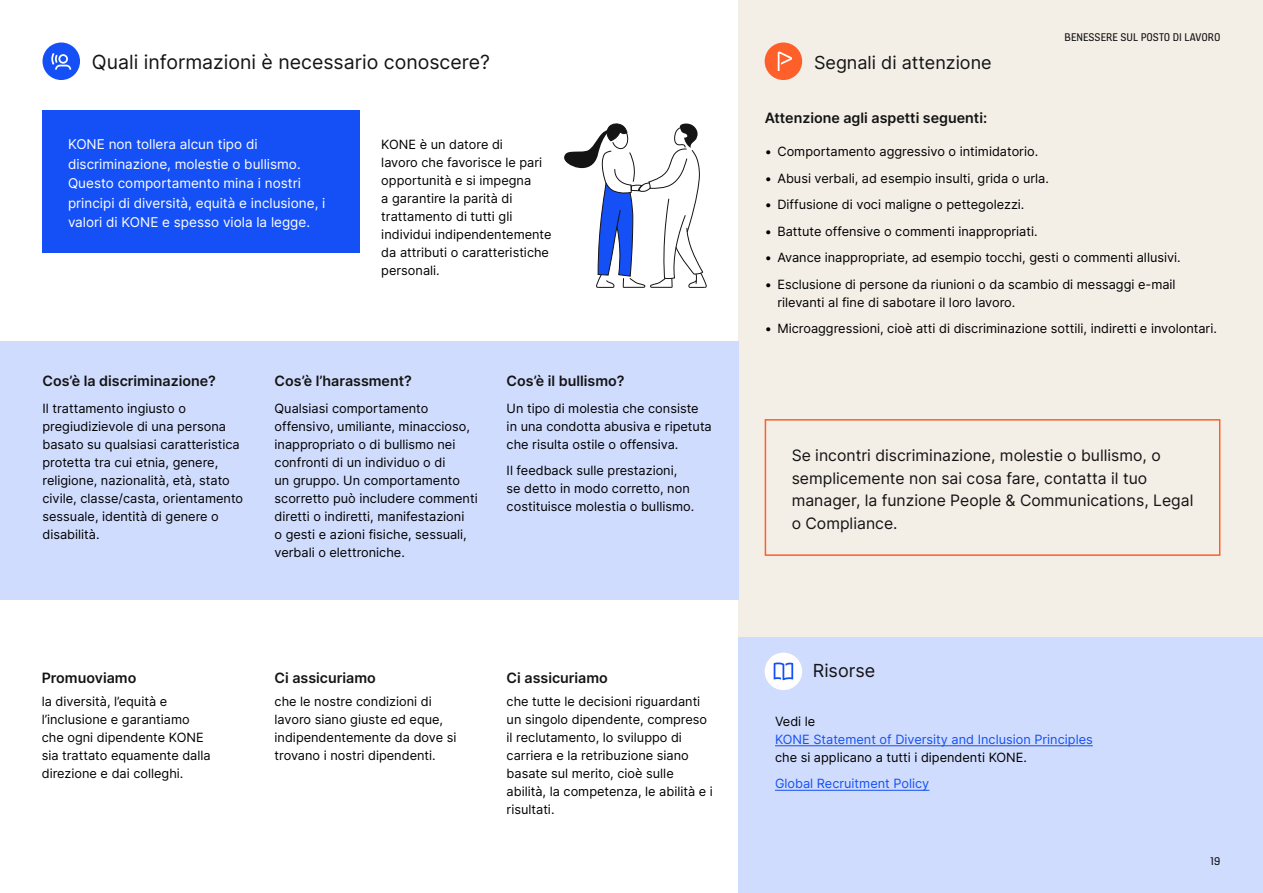
<style>
.page{position:relative;width:1263px;height:893px;background:#fff}
.page>*{position:absolute;margin:0;border:0;box-sizing:border-box;transform-origin:0 0}
.t1{font:19.5px "Inter";color:#141414}
.t2{font:18px "Inter";color:#141414}
.t3{font:15.75px/22.5px "Inter";color:#141414}
.t4{font:600 14.25px "Inter";color:#141414}
.t5{font:13.5px/19.5px "Inter";color:#fff}
.t6{font:12.75px/18px "Inter";color:#000}
.t7{font:12.75px "Inter";color:#1450f5}
.t8{font:12px "KONE Information";color:#141414}
</style>
<div class="page">
<div style="left:738px;top:0;width:525px;height:893px;background:#f3eee6"></div>
<div style="left:0;top:341px;width:738px;height:259px;background:#d0dcfd"></div>
<div style="left:738px;top:637px;width:525px;height:256px;background:#d0dcfd"></div>
<div style="left:43px;top:43px;width:37px;height:37px;background:#1450f5;border-radius:50%"></div>
<svg style="left:51px;top:53px;width:20px;height:17px"></svg>
<div style="left:765px;top:43px;width:37px;height:37px;background:#ff5f28;border-radius:50%"></div>
<svg style="left:778px;top:52px;width:14px;height:19px"></svg>
<div style="left:765px;top:653px;width:37px;height:37px;background:#fff;border-radius:50%"></div>
<svg style="left:774px;top:662px;width:19px;height:18px"></svg>
<svg style="left:564px;top:123px;width:143px;height:165px"></svg>
<hr style="left:775px;top:745px;width:318px;height:1px;background:#1450f5">
<hr style="left:775px;top:790px;width:154px;height:1px;background:#1450f5">
<div style="left:765px;top:419px;width:455px;height:137px;border:2px solid #ff5f28"></div>
<div style="left:43px;top:111px;width:317px;height:142px;background:#1450f5"></div>
<h1 class="t1" style="left:92px;top:48px;width:400px">Quali informazioni è necessario conoscere?</h1>
<h2 class="t2" style="left:814px;top:50px;width:179px">Segnali di attenzione</h2>
<p class="t4" style="left:765px;top:108px;width:224px">Attenzione agli aspetti seguenti:</p>
<p class="t8" style="left:1065px;top:29px;width:157px">BENESSERE SUL POSTO DI LAVORO</p>
<p class="t5" style="left:68px;top:134px;width:259px">KONE non tollera alcun tipo di discriminazione, molestie o bullismo.<br>Questo comportamento mina i nostri principi di diversità, equità e inclusione, i valori di KONE e spesso viola la legge.</p>
<p class="t6" style="left:381px;top:135px;width:172px">KONE è un datore di<br>lavoro che favorisce le pari opportunità e si impegna<br>a garantire la parità di trattamento di tutti gli individui indipendentemente da attributi o caratteristiche personali.</p>
<p class="t4" style="left:43px;top:371px;width:175px">Cos’è la discriminazione?</p>
<p class="t6" style="left:43px;top:399px;width:202px">Il trattamento ingiusto o pregiudizievole di una persona basato su qualsiasi caratteristica protetta tra cui etnia, genere, religione, nazionalità, età, stato civile, classe/casta, orientamento sessuale, identità di genere o disabilità.</p>
<p class="t4" style="left:275px;top:371px;width:139px">Cos’è l’harassment?</p>
<p class="t6" style="left:275px;top:399px;width:205px">Qualsiasi comportamento offensivo, umiliante, minaccioso, inappropriato o di bullismo nei confronti di un individuo o di<br>un gruppo. Un comportamento scorretto può includere commenti diretti o indiretti, manifestazioni<br>o gesti e azioni fisiche, sessuali, verbali o elettroniche.</p>
<p class="t4" style="left:507px;top:371px;width:120px">Cos’è il bullismo?</p>
<p class="t6" style="left:507px;top:399px;width:207px">Un tipo di molestia che consiste in una condotta abusiva e ripetuta che risulta ostile o offensiva.</p>
<p class="t6" style="left:507px;top:461px;width:189px">Il feedback sulle prestazioni, se detto in modo corretto, non costituisce molestia o bullismo.</p>
<p class="t4" style="left:42px;top:668px;width:96px">Promuoviamo</p>
<p class="t4" style="left:275px;top:668px;width:103px">Ci assicuriamo</p>
<p class="t4" style="left:507px;top:668px;width:103px">Ci assicuriamo</p>
<p class="t6" style="left:42px;top:692px;width:170px">la diversità, l’equità e l’inclusione e garantiamo che ogni dipendente KONE sia trattato equamente dalla direzione e dai colleghi.</p>
<p class="t6" style="left:275px;top:692px;width:183px">che le nostre condizioni di lavoro siano giuste ed eque, indipendentemente da dove si trovano i nostri dipendenti.</p>
<p class="t6" style="left:507px;top:692px;width:208px">che tutte le decisioni riguardanti un singolo dipendente, compreso il reclutamento, lo sviluppo di carriera e la retribuzione siano basate sul merito, cioè sulle abilità, la competenza, le abilità e i risultati.</p>
<p class="t6" style="left:765px;top:142px;width:275px">• Comportamento aggressivo o intimidatorio.</p>
<p class="t6" style="left:765px;top:169px;width:286px">• Abusi verbali, ad esempio insulti, grida o urla.</p>
<p class="t6" style="left:765px;top:195px;width:261px">• Diffusione di voci maligne o pettegolezzi.</p>
<p class="t6" style="left:765px;top:222px;width:274px">• Battute offensive o commenti inappropriati.</p>
<p class="t6" style="left:765px;top:248px;width:418px">• Avance inappropriate, ad esempio tocchi, gesti o commenti allusivi.</p>
<p class="t6" style="left:777px;top:275px;width:400px;text-indent:-13px">• Esclusione di persone da riunioni o da scambio di messaggi e-mail rilevanti al fine di sabotare il loro lavoro.</p>
<p class="t6" style="left:765px;top:319px;width:454px">• Microaggressioni, cioè atti di discriminazione sottili, indiretti e involontari.</p>
<p class="t3" style="left:792px;top:444px;width:403px">Se incontri discriminazione, molestie o bullismo, o semplicemente non sai cosa fare, contatta il tuo manager, la funzione People &amp; Communications, Legal o Compliance.</p>
<h2 class="t2" style="left:813px;top:657px;width:64px">Risorse</h2>
<p class="t6" style="left:775px;top:712px;width:42px">Vedi le</p>
<p class="t7" style="left:775px;top:730px;width:319px">KONE Statement of Diversity and Inclusion Principles</p>
<p class="t6" style="left:775px;top:748px;width:253px">che si applicano a tutti i dipendenti KONE.</p>
<p class="t7" style="left:775px;top:774px;width:156px">Global Recruitment Policy</p>
<p class="t8" style="left:1210px;top:853px;width:12px">19</p>
</div>
